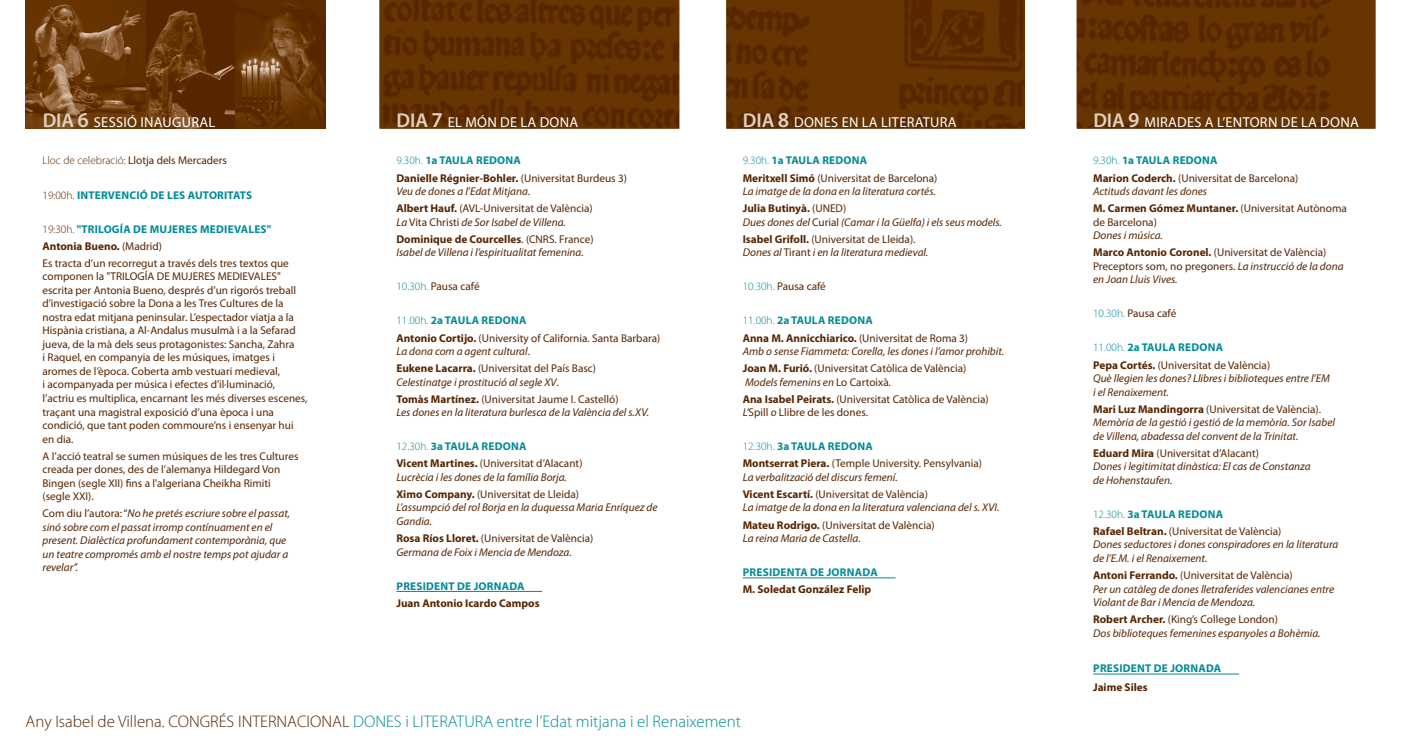
<style>
.page{position:relative;width:1404px;height:745px;background:#fff}
.page>*{position:absolute;margin:0;border:0;box-sizing:border-box;transform-origin:0 0}
.t1{font:300 16.75px "Myriad Pro";color:#008b98}
.t2{font:14.38px "Myriad Pro";letter-spacing:.02em;color:#fff}
.t3{font:italic 11.25px/13.5px "Myriad Pro";color:#572500}
.t4{font:11.25px/13.5px "Myriad Pro";color:#572500}
.t5{font:700 11.25px "Myriad Pro";letter-spacing:.02em;color:#008b98}
.t6{font:700 11.25px "Myriad Pro";color:#572500}
.s1{font-weight:600;font-size:20px;color:#e2d0c0}
.s2{font-weight:600;font-size:21.25px;color:#e2d0c0}
.s3{font-weight:300}
.s4{font-weight:300;color:#572500}
.s5{font-weight:400}
.s6{font-style:normal}
.s7{font-weight:700;font-style:normal}
.s8{font-weight:700}
.s9{font-style:italic}
.s10{font-weight:300;color:#008b98}
.s11{color:#572500}
</style>
<div class="page">
<img style="left:379px;top:0;width:996px;height:128px">
<img style="left:145px;top:0;width:90px;height:128px">
<svg style="left:26px;top:0;width:119px;height:128px;background:#734416"></svg>
<svg style="left:235px;top:0;width:90px;height:128px;background:#69390b"></svg>
<hr style="left:1092px;top:673px;width:146px;height:1px;background:#008b98">
<hr style="left:396px;top:590px;width:146px;height:1px;background:#008b98">
<hr style="left:742px;top:577px;width:153px;height:1px;background:#008b98">
<p class="t2" style="left:43px;top:113px;width:174px"><span class="s1">DIA</span> <span class="s2">6</span> SESSIÓ INAUGURAL</p>
<p class="t4" style="left:43px;top:154px;width:186px"><span class="s3">Lloc de celebració:</span> Llotja dels Mercaders</p>
<p class="t5" style="left:43px;top:187px;width:211px"><span class="s4">19:00h.</span> INTERVENCIÓ DE LES AUTORITATS</p>
<p class="t5" style="left:43px;top:221px;width:230px"><span class="s4">19:30h.</span> "TRILOGÍA DE MUJERES MEDIEVALES"</p>
<p class="t6" style="left:43px;top:238px;width:121px">Antonia Bueno. <span class="s5">(Madrid)</span></p>
<p class="t4" style="left:43px;top:256px;width:266px">Es tracta d’un recorregut a través dels tres textos que componen la "TRILOGÍA DE MUJERES MEDIEVALES" escrita per Antonia Bueno, després d’un rigorós treball d’investigació sobre la Dona a les Tres Cultures de la nostra edat mitjana peninsular. L’espectador viatja a la Hispània cristiana, a Al-Andalus musulmà i a la Sefarad jueva, de la mà dels seus protagonistes: Sancha, Zahra<br>i Raquel, en companyia de les músiques, imatges i aromes de l’època. Coberta amb vestuari medieval,<br>i acompanyada per música i efectes d’il·luminació, l’actriu es multiplica, encarnant les més diverses escenes, traçant una magistral exposició d’una època i una condició, que tant poden commoure’ns i ensenyar hui en dia.</p>
<p class="t4" style="left:43px;top:448px;width:257px">A l’acció teatral se sumen músiques de les tres Cultures creada per dones, des de l’alemanya Hildegard Von Bingen (segle XII) fins a l'algeriana Cheikha Rimiti (segle XXI).</p>
<p class="t3" style="left:43px;top:506px;width:249px"><span class="s6">Com diu l’autora: “</span>No he pretés escriure sobre el passat, sinó sobre com el passat irromp contínuament en el present. Dialèctica profundament contemporània, que un teatre compromés amb el nostre temps pot ajudar a revelar”.</p>
<p class="t2" style="left:396px;top:113px;width:183px"><span class="s1">DIA</span> <span class="s2">7</span> EL MÓN DE LA DONA</p>
<p class="t5" style="left:396px;top:153px;width:126px"><span class="s3">9.30h.</span> 1a TAULA REDONA</p>
<p class="t3" style="left:396px;top:171px;width:232px"><span class="s7">Danielle Régnier-Bohler.</span> <span class="s6">(Universitat Burdeus 3)<br></span>Veu de dones a l’Edat Mitjana.</p>
<p class="t4" style="left:396px;top:201px;width:198px"><span class="s8">Albert Hauf.</span> (AVL-Universitat de València)<br><span class="s9">La</span> Vita Christi <span class="s9">de Sor Isabel de Villena.</span></p>
<p class="t3" style="left:396px;top:232px;width:199px"><span class="s7">Dominique de Courcelles</span><span class="s6">. (CNRS. France)<br></span>Isabel de Villena i l’espiritualitat femenina.</p>
<p class="t4" style="left:396px;top:279px;width:85px"><span class="s10">10.30h.</span> Pausa café</p>
<p class="t5" style="left:396px;top:313px;width:131px"><span class="s3">11.00h.</span> 2a TAULA REDONA</p>
<p class="t4" style="left:396px;top:330px;width:265px"><span class="s8">Antonio Cortijo.</span> (University of California. Santa Barbara)<br><span class="s9">La dona com a agent cultural</span>.</p>
<p class="t3" style="left:396px;top:361px;width:201px"><span class="s7">Eukene Lacarra.</span> <span class="s6">(Universitat del País Basc)<br></span>Celestinatge i prostitució al segle XV<span class="s6">.</span></p>
<p class="t3" style="left:396px;top:391px;width:254px"><span class="s7">Tomàs Martínez.</span> <span class="s6">(Universitat Jaume I. Castelló)<br></span>Les dones en la literatura burlesca de la València del s.XV.</p>
<p class="t5" style="left:396px;top:439px;width:131px"><span class="s3">12.30h.</span> 3a TAULA REDONA</p>
<p class="t3" style="left:396px;top:456px;width:187px"><span class="s7">Vicent Martines.</span> <span class="s6">(Universitat d’Alacant)<br></span>Lucrècia i les dones de la família Borja.</p>
<p class="t3" style="left:396px;top:487px;width:262px"><span class="s7">Ximo Company.</span> <span class="s6">(Universitat de Lleida)<br></span>L’assumpció del rol Borja en la duquessa Maria Enríquez de<br>Gandia.</p>
<p class="t3" style="left:396px;top:531px;width:198px"><span class="s7">Rosa Ríos Lloret.</span> <span class="s6">(Universitat de València)<br></span>Germana de Foix i Mencia de Mendoza.</p>
<p class="t5" style="left:396px;top:578px;width:130px">PRESIDENT DE JORNADA</p>
<p class="t6" style="left:396px;top:595px;width:145px">Juan Antonio Icardo Campos</p>
<p class="t2" style="left:742px;top:113px;width:215px"><span class="s1">DIA</span> <span class="s2">8</span> DONES EN LA LITERATURA</p>
<p class="t5" style="left:742px;top:153px;width:126px"><span class="s3">9.30h.</span> 1a TAULA REDONA</p>
<p class="t3" style="left:742px;top:171px;width:196px"><span class="s7">Meritxell Simó</span> <span class="s6">(Universitat de Barcelona)<br></span>La imatge de la dona en la literatura cortés.</p>
<p class="t3" style="left:742px;top:201px;width:261px"><span class="s7">Julia Butinyà.</span> <span class="s6">(UNED)<br></span>Dues dones del <span class="s6">Curial</span> (Camar i la Güelfa) i els seus models.</p>
<p class="t3" style="left:742px;top:232px;width:187px"><span class="s7">Isabel Grifoll.</span> <span class="s6">(Universitat de Lleida).<br></span>Dones al <span class="s6">Tirant</span> i en la literatura medieval.</p>
<p class="t4" style="left:742px;top:279px;width:85px"><span class="s10">10.30h.</span> Pausa café</p>
<p class="t5" style="left:742px;top:313px;width:131px"><span class="s3">11.00h.</span> 2a TAULA REDONA</p>
<p class="t3" style="left:742px;top:330px;width:263px"><span class="s7">Anna M. Annicchiarico.</span> <span class="s6">(Universitat de Roma 3)<br></span>Amb o sense Fiammeta: Corella, les dones i l’amor prohibit.</p>
<p class="t4" style="left:742px;top:361px;width:225px"><span class="s8">Joan M. Furió.</span> (Universitat Catòlica de València)<br><span class="s9">Models femenins en</span> Lo Cartoixà<span class="s9">.</span></p>
<p class="t4" style="left:742px;top:391px;width:247px"><span class="s8">Ana Isabel Peirats.</span> (Universitat Catòlica de València)<br><span class="s9">L’</span>Spill <span class="s9">o</span> Llibre de les dones.</p>
<p class="t5" style="left:742px;top:439px;width:131px"><span class="s3">12.30h.</span> 3a TAULA REDONA</p>
<p class="t3" style="left:742px;top:456px;width:241px"><span class="s7">Montserrat Piera.</span> <span class="s6">(Temple University. Pensylvania)<br></span>La verbalització del discurs femení.</p>
<p class="t3" style="left:742px;top:487px;width:258px"><span class="s7">Vicent Escartí.</span> <span class="s6">(Universitat de València)<br></span>La imatge de la dona en la literatura valenciana del s. XVI.</p>
<p class="t4" style="left:742px;top:517px;width:193px"><span class="s8">Mateu Rodrigo.</span> (Universitat de València)<br><span class="s9">La reina Maria de Castella.</span></p>
<p class="t5" style="left:742px;top:564px;width:136px">PRESIDENTA DE JORNADA</p>
<p class="t6" style="left:742px;top:581px;width:130px">M. Soledat González Felip</p>
<p class="t1" style="left:26px;top:711px;width:716px"><span class="s11">Any Isabel de Villena. CONGRÉS INTERNACIONAL</span> DONES i LITERATURA entre l’Edat mitjana i el Renaixement</p>
<p class="t2" style="left:1093px;top:113px;width:267px"><span class="s1">DIA</span> <span class="s2">9</span> MIRADES A L’ENTORN DE LA DONA</p>
<p class="t5" style="left:1092px;top:153px;width:126px"><span class="s3">9.30h.</span> 1a TAULA REDONA</p>
<p class="t4" style="left:1092px;top:171px;width:207px"><span class="s8">Marion Coderch.</span> (Universitat de Barcelona)<br><span class="s9">Actituds davant les dones</span></p>
<p class="t4" style="left:1092px;top:201px;width:255px"><span class="s8">M. Carmen Gómez Muntaner.</span> (Universitat Autònoma de Barcelona)<br><span class="s9">Dones i música.</span></p>
<p class="t4" style="left:1092px;top:245px;width:252px"><span class="s8">Marco Antonio Coronel.</span> (Universitat de València)<br>Preceptors som, no pregoners. <span class="s9">La instrucció de la dona en Joan Lluis Vives.</span></p>
<p class="t4" style="left:1092px;top:306px;width:85px"><span class="s10">10.30h.</span> Pausa café</p>
<p class="t5" style="left:1092px;top:340px;width:131px"><span class="s3">11.00h.</span> 2a TAULA REDONA</p>
<p class="t3" style="left:1092px;top:357px;width:238px"><span class="s7">Pepa Cortés.</span> <span class="s6">(Universitat de València)<br></span>Què llegien les dones? Llibres i biblioteques entre l’EM i el Renaixement.</p>
<p class="t3" style="left:1092px;top:401px;width:243px"><span class="s7">Mari Luz Mandingorra</span> <span class="s6">(Universitat de València).<br></span>Memòria de la gestió i gestió de la memòria. Sor Isabel de Villena, abadessa del convent de la Trinitat.</p>
<p class="t3" style="left:1092px;top:445px;width:219px"><span class="s7">Eduard Mira</span> <span class="s6">(Universitat d’Alacant)<br></span>Dones i legitimitat dinàstica: El cas de Constanza de Hohenstaufen.</p>
<p class="t5" style="left:1092px;top:506px;width:131px"><span class="s3">12.30h.</span> 3a TAULA REDONA</p>
<p class="t3" style="left:1092px;top:524px;width:247px"><span class="s7">Rafael Beltran.</span> <span class="s6">(Universitat de València)<br></span>Dones seductores i dones conspiradores en la literatura de l’E.M. i el Renaixement.</p>
<p class="t3" style="left:1092px;top:568px;width:242px"><span class="s7">Antoni Ferrando.</span> <span class="s6">(Universitat de València)<br></span>Per un catàleg de dones lletraferides valencianes entre<br>Violant de Bar i Mencia de Mendoza.</p>
<p class="t3" style="left:1092px;top:612px;width:229px"><span class="s7">Robert Archer.</span> <span class="s6">(King’s College London)<br></span>Dos biblioteques femenines espanyoles a Bohèmia.</p>
<p class="t5" style="left:1093px;top:660px;width:130px">PRESIDENT DE JORNADA</p>
<p class="t6" style="left:1092px;top:679px;width:56px">Jaime Siles</p>
</div>
